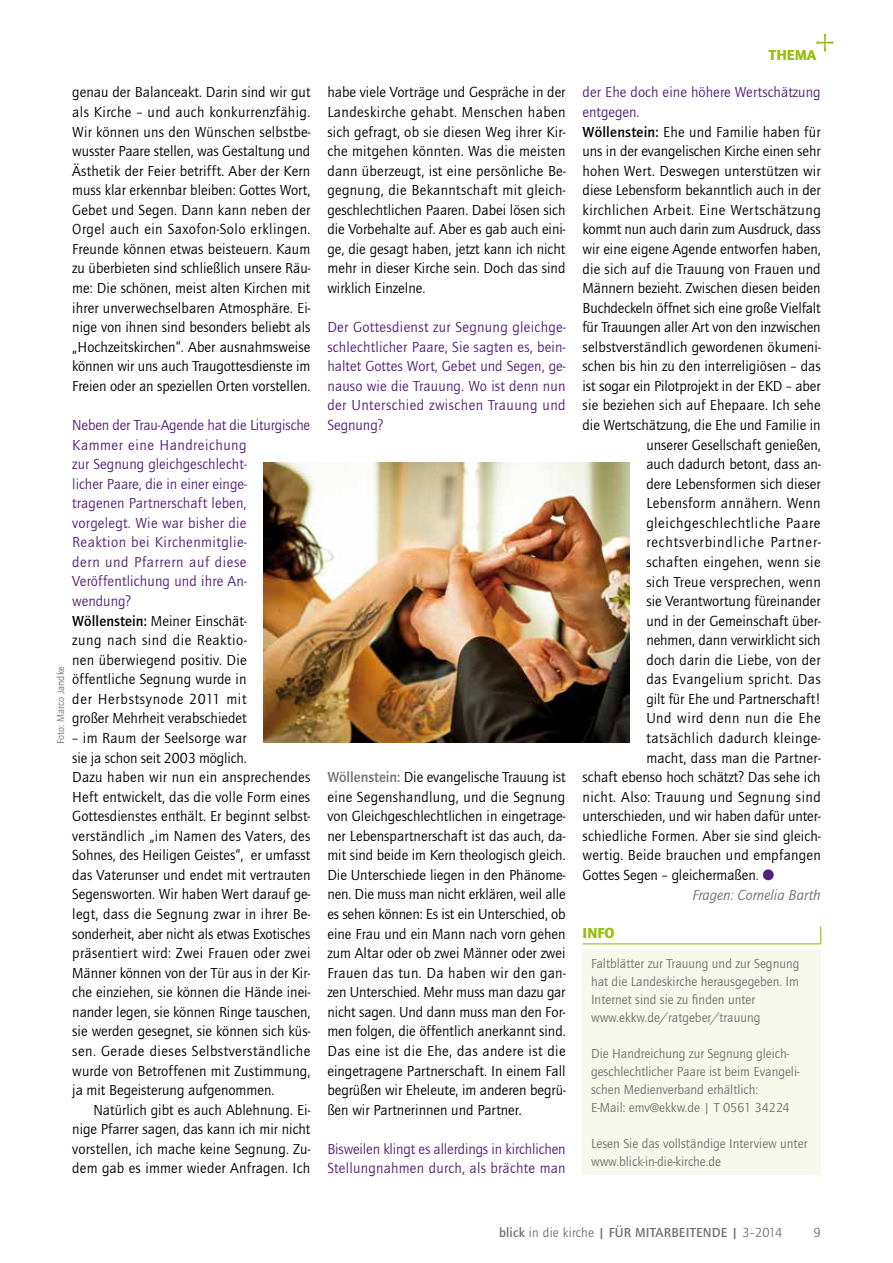
<style>
.page{position:relative;width:893px;height:1263px;background:#fff}
.page>*{position:absolute;margin:0;border:0;box-sizing:border-box;transform-origin:0 0}
.t1{font:15px/19.5px "Quay Itc T";letter-spacing:.005em;color:#000;text-align:justify}
.t2{font:15px/19.5px "Quay Itc T";letter-spacing:.01em;color:#512179}
.t3{font:15px "Quay Itc T";letter-spacing:.03em;color:#000}
.t4{font:15px/19.5px "Quay Itc T";letter-spacing:-.01em;color:#512179}
.t5{font:15px "Quay Itc T";letter-spacing:.025em;color:#000}
.t6{font:15px "Quay Itc T";letter-spacing:.04em;color:#000}
.t7{font:15px "Quay Itc T";letter-spacing:-.015em;color:#000}
.t8{font:15px "Quay Itc T";letter-spacing:.055em;color:#000}
.t9{font:italic 15px "Quay Itc T";color:#707172}
.t10{font:900 15px "Quay Itc T";color:#97bf0d}
.t11{font:13.5px/18px "Quay Itc T";color:#707172}
.t12{font:700 13.5px "Quay Itc T";letter-spacing:.01em;color:#707172}
.t13{font:10.5px "Quay Itc T";color:#727375}
.s1{font-weight:700;color:#000}
.s2{color:#000}
.s3{font-weight:700;color:#707172}
.s4{font-weight:700}
.s5{color:#512179}
.s6{font-weight:400}
</style>
<div class="page">
<div style="left:583px;top:949px;width:238px;height:225px;background:#f6f9ec"></div>
<svg style="left:820px;top:926px;width:1px;height:18px"></svg>
<hr style="left:583px;top:943px;width:237px;height:1px;background:#97bf0d">
<img style="left:264px;top:462px;width:365px;height:281px">
<svg style="left:816px;top:34px;width:17px;height:17px"></svg>
<p class="t1" style="left:72px;top:82px;width:240px">genau der Balanceakt. Darin sind wir gut als Kirche – und auch konkurrenzfähig.<br>Wir können uns den Wünschen selbstbe&shy;wusster Paare stellen, was Gestaltung und Ästhetik der Feier betrifft. Aber der Kern muss klar erkennbar bleiben: Gottes Wort, Gebet und Segen. Dann kann neben der Orgel auch ein Saxofon-Solo erklingen.<br>Freunde können etwas beisteuern. Kaum zu überbieten sind schließlich unsere Räu&shy;me: Die schönen, meist alten Kirchen mit ihrer unverwechselbaren Atmosphäre. Ei&shy;nige von ihnen sind besonders beliebt als „Hochzeitskirchen“. Aber ausnahmsweise können wir uns auch Traugottesdienste im Freien oder an speziellen Orten vorstellen.</p>
<p class="t2" style="left:72px;top:415px;width:239px">Neben der Trau-Agende hat die Liturgische<br>Kammer eine Handreichung<br>zur Segnung gleichgeschlecht-<br>licher Paare, die in einer einge-<br>tragenen Partnerschaft leben,<br>vorgelegt. Wie war bisher die<br>Reaktion bei Kirchenmitglie-<br>dern und Pfarrern auf diese<br>Veröffentlichung und ihre An-<br>wendung?<br><span class="s1">Wöllenstein:</span> <span class="s2">Meiner Einschät-<br>zung nach sind die Reaktio-<br>nen überwiegend positiv. Die öffentliche Segnung wurde in<br>der Herbstsynode 2011 mit<br>großer Mehrheit verabschiedet</span></p>
<p class="t1" style="left:72px;top:728px;width:240px;text-align:left">– im Raum der Seelsorge war<br>sie ja schon seit 2003 möglich.<br>Dazu haben wir nun ein ansprechendes Heft entwickelt, das die volle Form eines Gottesdienstes enthält. Er beginnt selbst&shy;verständlich „im Namen des Vaters, des Sohnes, des Heiligen Geistes“, er umfasst das Vaterunser und endet mit vertrauten Segensworten. Wir haben Wert darauf ge&shy;legt, dass die Segnung zwar in ihrer Be&shy;sonderheit, aber nicht als etwas Exotisches präsentiert wird: Zwei Frauen oder zwei Männer können von der Tür aus in der Kir&shy;che einziehen, sie können die Hände inei&shy;nander legen, sie können Ringe tauschen, sie werden gesegnet, sie können sich küs&shy;sen. Gerade dieses Selbstverständliche wurde von Betroffenen mit Zustimmung, ja mit Begeisterung aufgenommen.</p>
<p class="t1" style="left:72px;top:1100px;width:240px;text-indent:21px">Natürlich gibt es auch Ablehnung. Ei&shy;nige Pfarrer sagen, das kann ich mir nicht vorstellen, ich mache keine Segnung. Zu&shy;dem gab es immer wieder Anfragen. Ich</p>
<p class="t13" style="left:55px;top:744px;width:79px;rotate:-90deg">Foto: Marco Jandke</p>
<p class="t1" style="left:327px;top:82px;width:240px">habe viele Vorträge und Gespräche in der Landeskirche gehabt. Menschen haben sich gefragt, ob sie diesen Weg ihrer Kir&shy;che mitgehen könnten. Was die meisten dann überzeugt, ist eine persönliche Be&shy;gegnung, die Bekanntschaft mit gleich&shy;geschlechtlichen Paaren. Dabei lösen sich die Vorbehalte auf. Aber es gab auch eini&shy;ge, die gesagt haben, jetzt kann ich nicht mehr in dieser Kirche sein. Doch das sind wirklich Einzelne.</p>
<p class="t2" style="left:327px;top:317px;width:240px;text-align:justify">Der Gottesdienst zur Segnung gleichge&shy;schlechtlicher Paare, Sie sagten es, bein&shy;haltet Gottes Wort, Gebet und Segen, ge&shy;nauso wie die Trauung. Wo ist denn nun der Unterschied zwischen Trauung und Segnung?</p>
<p class="t1" style="left:327px;top:767px;width:240px"><span class="s3">Wöllenstein:</span> Die evangelische Trauung ist eine Segenshandlung, und die Segnung von Gleichgeschlechtlichen in eingetrage&shy;ner Lebenspartnerschaft ist das auch, da&shy;mit sind beide im Kern theologisch gleich.<br>Die Unterschiede liegen in den Phänome&shy;nen. Die muss man nicht erklären, weil alle es sehen können: Es ist ein Unterschied, ob eine Frau und ein Mann nach vorn gehen zum Altar oder ob zwei Männer oder zwei Frauen das tun. Da haben wir den gan&shy;zen Unterschied. Mehr muss man dazu gar nicht sagen. Und dann muss man den For&shy;men folgen, die öffentlich anerkannt sind.<br>Das eine ist die Ehe, das andere ist die eingetragene Partnerschaft. In einem Fall begrüßen wir Eheleute, im anderen begrü&shy;ßen wir Partnerinnen und Partner.</p>
<p class="t4" style="left:327px;top:1139px;width:240px">Bisweilen klingt es allerdings in kirchlichen<br>Stellungnahmen durch, als brächte man</p>
<p class="t10" style="left:769px;top:46px;width:38px">THEMA</p>
<p class="t2" style="left:583px;top:82px;width:240px">der Ehe doch eine höhere Wertschätzung</p>
<p class="t2" style="left:583px;top:102px;width:58px">entgegen.</p>
<p class="t1" style="left:583px;top:122px;width:240px"><span class="s4">Wöllenstein:</span> Ehe und Familie haben für</p>
<p class="t1" style="left:583px;top:141px;width:240px">uns in der evangelischen Kirche einen sehr</p>
<p class="t1" style="left:583px;top:161px;width:240px">hohen Wert. Deswegen unterstützen wir</p>
<p class="t1" style="left:583px;top:180px;width:240px">diese Lebensform bekanntlich auch in der</p>
<p class="t3" style="left:583px;top:201px;width:240px">kirchlichen Arbeit. Eine Wertschätzung</p>
<p class="t7" style="left:583px;top:221px;width:240px">kommt nun auch darin zum Ausdruck, dass</p>
<p class="t1" style="left:583px;top:239px;width:240px">wir eine eigene Agende entworfen haben,</p>
<p class="t1" style="left:583px;top:259px;width:240px">die sich auf die Trauung von Frauen und</p>
<p class="t1" style="left:583px;top:278px;width:240px">Männern bezieht. Zwischen diesen beiden</p>
<p class="t1" style="left:583px;top:298px;width:240px">Buchdeckeln öffnet sich eine große Vielfalt</p>
<p class="t1" style="left:583px;top:317px;width:240px">für Trauungen aller Art von den inzwischen</p>
<p class="t1" style="left:583px;top:337px;width:240px">selbstverständlich gewordenen ökumeni-</p>
<p class="t1" style="left:583px;top:356px;width:240px">schen bis hin zu den interreligiösen – das</p>
<p class="t1" style="left:583px;top:376px;width:240px">ist sogar ein Pilotprojekt in der EKD – aber</p>
<p class="t1" style="left:583px;top:395px;width:240px">sie beziehen sich auf Ehepaare. Ich sehe</p>
<p class="t1" style="left:583px;top:415px;width:240px">die Wertschätzung, die Ehe und Familie in</p>
<p class="t1" style="left:646px;top:435px;width:176px">unserer Gesellschaft genießen,</p>
<p class="t1" style="left:646px;top:454px;width:176px">auch dadurch betont, dass an-</p>
<p class="t1" style="left:646px;top:474px;width:176px">dere Lebensformen sich dieser</p>
<p class="t5" style="left:646px;top:494px;width:176px">Lebensform annähern. Wenn</p>
<p class="t6" style="left:646px;top:514px;width:176px">gleichgeschlechtliche Paare</p>
<p class="t8" style="left:646px;top:534px;width:176px">rechtsverbindliche Partner-</p>
<p class="t5" style="left:646px;top:553px;width:176px">schaften eingehen, wenn sie</p>
<p class="t1" style="left:646px;top:571px;width:176px">sich Treue versprechen, wenn</p>
<p class="t1" style="left:646px;top:591px;width:176px">sie Verantwortung füreinander</p>
<p class="t1" style="left:646px;top:611px;width:176px">und in der Gemeinschaft über-</p>
<p class="t1" style="left:646px;top:630px;width:176px">nehmen, dann verwirklicht sich</p>
<p class="t1" style="left:646px;top:650px;width:176px">doch darin die Liebe, von der</p>
<p class="t3" style="left:646px;top:671px;width:176px">das Evangelium spricht. Das</p>
<p class="t1" style="left:646px;top:689px;width:176px">gilt für Ehe und Partnerschaft!</p>
<p class="t6" style="left:646px;top:710px;width:176px">Und wird denn nun die Ehe</p>
<p class="t3" style="left:646px;top:729px;width:176px">tatsächlich dadurch kleinge-</p>
<p class="t1" style="left:646px;top:748px;width:176px">macht, dass man die Partner-</p>
<p class="t1" style="left:583px;top:767px;width:240px">schaft ebenso hoch schätzt? Das sehe ich</p>
<p class="t3" style="left:583px;top:788px;width:240px">nicht. Also: Trauung und Segnung sind</p>
<p class="t1" style="left:583px;top:806px;width:240px">unterschieden, und wir haben dafür unter-</p>
<p class="t1" style="left:583px;top:826px;width:240px">schiedliche Formen. Aber sie sind gleich-</p>
<p class="t1" style="left:583px;top:845px;width:240px">wertig. Beide brauchen und empfangen</p>
<p class="t1" style="left:583px;top:865px;width:193px">Gottes Segen – gleichermaßen<span class="s5">.</span> <span class="s5">●</span></p>
<p class="t9" style="left:692px;top:886px;width:130px">Fragen: Cornelia Barth</p>
<p class="t10" style="left:583px;top:924px;width:34px">INFO</p>
<p class="t11" style="left:591px;top:954px;width:210px">Faltblätter zur Trauung und zur Segnung hat die Landeskirche herausgegeben. Im Internet sind sie zu finden unter www.ekkw.de/ratgeber/trauung</p>
<p class="t11" style="left:591px;top:1044px;width:210px">Die Handreichung zur Segnung gleich&shy;geschlechtlicher Paare ist beim Evangeli&shy;schen Medienverband erhältlich:<br>E-Mail: emv@ekkw.de | T 0561 34224</p>
<p class="t11" style="left:591px;top:1134px;width:218px">Lesen Sie das vollständige Interview unter www.blick-in-die-kirche.de</p>
<p class="t12" style="left:499px;top:1225px;width:285px">blick <span class="s6">in die kirche</span> | FÜR MITARBEITENDE | <span class="s6">3–2014</span></p>
<p class="t11" style="left:813px;top:1224px;width:9px">9</p>
</div>
